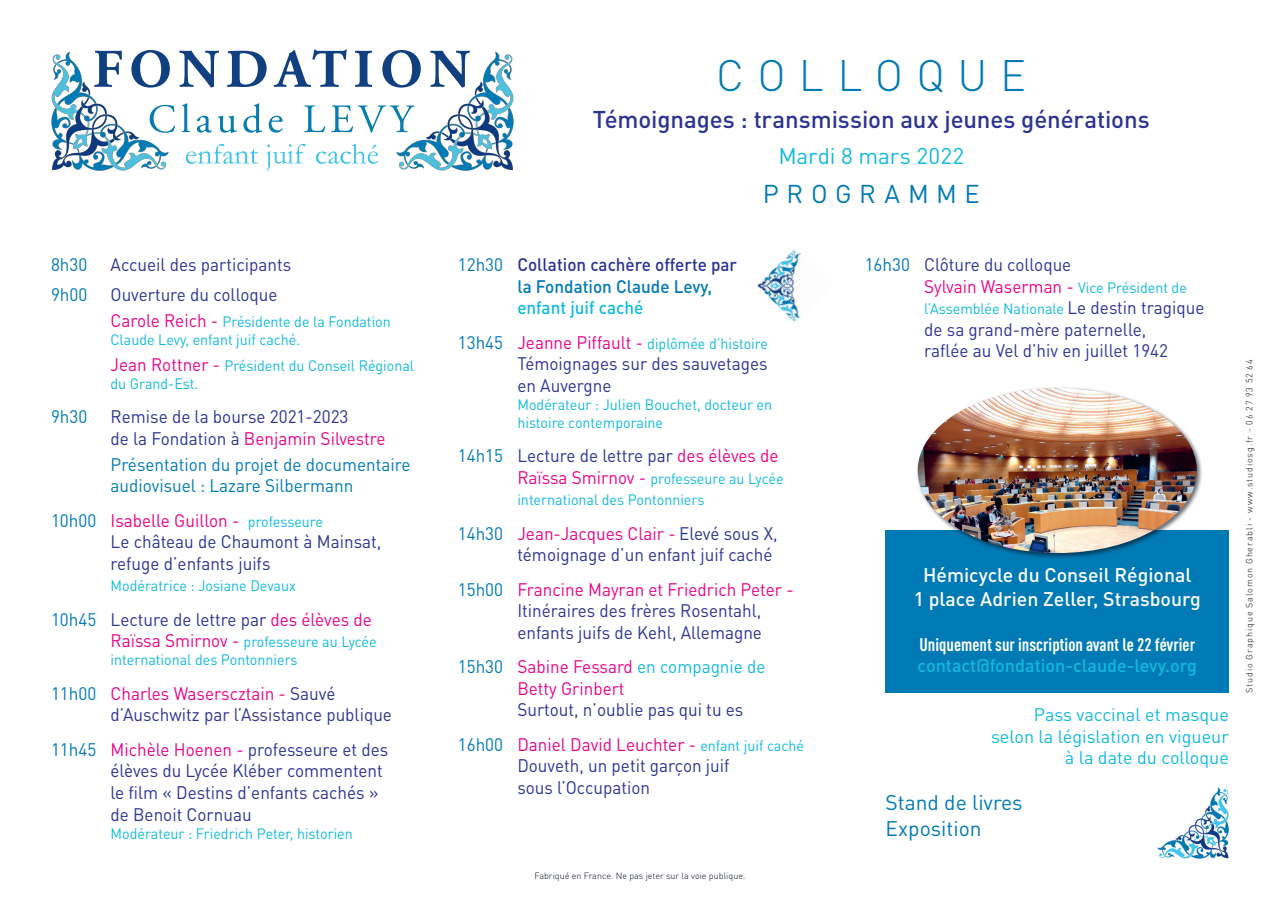
<style>
.page{position:relative;width:1280px;height:910px;background:#fff}
.page>*{position:absolute;margin:0;border:0;box-sizing:border-box;transform-origin:0 0}
.t1{font:300 43.5px "DIN Pro";letter-spacing:.295em;color:#007ab5}
.t2{font:25.5px "DIN Pro";letter-spacing:.3em;color:#007ab5}
.t3{font:500 24px "DIN Pro";letter-spacing:-.005em;color:#2b3493}
.t4{font:22.5px "DIN Pro";color:#11badd}
.t5{font:21px "DIN Pro";color:#007ab5}
.t6{font:500 19.5px "DIN Pro";color:#fff}
.paragraphe{font:18px/21.6px "DIN Pro";color:#2b3493;scale:.95 1}
.paragraphe-2{font:18px/21.6px "DIN Pro";color:#007ab5;scale:.95 1}
.paragraphe-3{font:18px/21.6px "DIN Pro";color:#e7048c;scale:.95 1}
.paragraphe-4{font:500 18px/21.6px "DIN Pro";color:#2b3493;scale:.95 1}
.t7{font:18px "DIN Pro";color:#11badd}
.t8{font:700 18px "DIN Cond";color:#fff}
.t9{font:500 18px "DIN Pro";color:#11badd}
.paragraphe-5{font:15px/18px "DIN Pro";color:#11badd;scale:.95 1}
.t10{font:300 9px "DIN Pro";letter-spacing:.095em;color:#08111d}
.t11{font:300 9px "DIN Pro";color:#08111d}
.s1{font-size:18px;color:#e7048c}
.s2{color:#e7048c}
.s3{color:#007ab5}
.s4{font-size:15px;color:#11badd}
.s5{font-weight:400;color:#007ab5}
.s6{color:#11badd}
.s7{font-size:18px;color:#007ab5}
.s8{color:#2b3493}
.s9{font-size:18px;color:#2b3493}
</style>
<div class="page">
<img style="left:757px;top:250px;width:44px;height:72px">
<img style="left:1157px;top:787px;width:71px;height:72px">
<svg style="left:186px;top:144px;width:72px;height:20px"></svg>
<svg style="left:266px;top:144px;width:40px;height:27px"></svg>
<svg style="left:316px;top:144px;width:62px;height:20px"></svg>
<svg style="left:95px;top:51px;width:27px;height:1px"></svg>
<svg style="left:142px;top:50px;width:18px;height:2px"></svg>
<svg style="left:179px;top:51px;width:40px;height:36px"></svg>
<svg style="left:227px;top:51px;width:40px;height:36px"></svg>
<svg style="left:274px;top:50px;width:73px;height:37px"></svg>
<svg style="left:355px;top:51px;width:17px;height:36px"></svg>
<svg style="left:382px;top:50px;width:29px;height:37px"></svg>
<svg style="left:430px;top:51px;width:40px;height:1px"></svg>
<svg style="left:170px;top:105px;width:5px;height:28px"></svg>
<svg style="left:181px;top:103px;width:9px;height:29px"></svg>
<svg style="left:197px;top:116px;width:15px;height:17px"></svg>
<svg style="left:218px;top:116px;width:19px;height:17px"></svg>
<svg style="left:243px;top:103px;width:19px;height:30px"></svg>
<svg style="left:269px;top:116px;width:14px;height:17px"></svg>
<svg style="left:304px;top:105px;width:21px;height:27px"></svg>
<svg style="left:331px;top:105px;width:64px;height:28px"></svg>
<img style="left:51px;top:52px;width:119px;height:119px">
<img style="left:395px;top:52px;width:119px;height:119px">
<div style="left:886px;top:530px;width:343px;height:163px;background:#007ab5"></div>
<div style="left:916px;top:387px;width:287px;height:172px;background:#08111d;opacity:.6"></div>
<img style="left:918px;top:388px;width:279px;height:165px">
<p class="paragraphe-2" style="left:51px;top:253px;width:40px">8h30</p>
<p class="paragraphe" style="left:111px;top:253px;width:192px">Accueil des participants</p>
<p class="paragraphe-2" style="left:51px;top:283px;width:40px">9h00</p>
<p class="paragraphe" style="left:111px;top:283px;width:177px">Ouverture du colloque</p>
<p class="paragraphe-5" style="left:111px;top:312px;width:297px"><span class="s1">Carole Reich -</span> Présidente de la Fondation<br>Claude Levy, enfant juif caché.</p>
<p class="paragraphe-5" style="left:111px;top:356px;width:321px"><span class="s1">Jean Rottner -</span> Président du Conseil Régional du Grand-Est.</p>
<p class="paragraphe-2" style="left:51px;top:405px;width:40px">9h30</p>
<p class="paragraphe" style="left:111px;top:405px;width:291px">Remise de la bourse 2021-2023<br>de la Fondation à <span class="s2">Benjamin Silvestre</span></p>
<p class="paragraphe-2" style="left:111px;top:453px;width:317px">Présentation du projet de documentaire audiovisuel : Lazare Silbermann</p>
<p class="paragraphe" style="left:111px;top:509px;width:287px;text-indent:-60px"><span class="s3">10h00</span> <span class="s2">Isabelle Guillon -</span> <span class="s4">professeure<br></span>Le château de Chaumont à Mainsat, refuge d’enfants juifs</p>
<p class="paragraphe-5" style="left:111px;top:576px;width:197px">Modératrice : Josiane Devaux</p>
<p class="paragraphe" style="left:51px;top:608px;width:339px"><span class="s3">10h45</span> Lecture de lettre par <span class="s2">des élèves de</span></p>
<p class="paragraphe-5" style="left:111px;top:632px;width:282px"><span class="s1">Raïssa Smirnov -</span> professeure au Lycée international des Pontonniers</p>
<p class="paragraphe" style="left:111px;top:682px;width:298px;text-indent:-60px"><span class="s3">11h00</span> <span class="s2">Charles Waserscztain -</span> Sauvé d’Auschwitz par l’Assistance publique</p>
<p class="paragraphe" style="left:111px;top:738px;width:294px;text-indent:-60px"><span class="s3">11h45</span> <span class="s2">Michèle Hoenen -</span> professeure et des élèves du Lycée Kléber commentent le film « Destins d’enfants cachés » de Benoit Cornuau</p>
<p class="paragraphe-5" style="left:111px;top:823px;width:257px">Modérateur : Friedrich Peter, historien</p>
<p class="t1" style="left:716px;top:46px;width:311px">COLLOQUE</p>
<p class="t3" style="left:593px;top:103px;width:558px">Témoignages : transmission aux jeunes générations</p>
<p class="t4" style="left:778px;top:141px;width:187px">Mardi 8 mars 2022</p>
<p class="t2" style="left:763px;top:176px;width:218px">PROGRAMME</p>
<p class="paragraphe-4" style="left:517px;top:253px;width:233px;text-indent:-60px"><span class="s5">12h30</span> Collation cachère offerte par <span class="s3">la Fondation Claude Levy, </span><span class="s6">enfant juif caché</span></p>
<p class="paragraphe-5" style="left:458px;top:334px;width:328px"><span class="s7">13h45</span> <span class="s1">Jeanne Piffault -</span> diplômée d’histoire</p>
<p class="paragraphe" style="left:517px;top:352px;width:265px">Témoignages sur des sauvetages en Auvergne</p>
<p class="paragraphe-5" style="left:517px;top:395px;width:270px">Modérateur : Julien Bouchet, docteur en histoire contemporaine</p>
<p class="paragraphe" style="left:458px;top:444px;width:339px"><span class="s3">14h15</span> Lecture de lettre par <span class="s2">des élèves de</span></p>
<p class="paragraphe-5" style="left:517px;top:467px;width:282px;line-height:21.6px"><span class="s1">Raïssa Smirnov -</span> professeure au Lycée international des Pontonniers</p>
<p class="paragraphe" style="left:458px;top:522px;width:338px;text-align:right"><span class="s3">14h30</span> <span class="s2">Jean-Jacques Clair -</span> Elevé sous X, témoignage d’un enfant juif caché</p>
<p class="paragraphe" style="left:517px;top:578px;width:292px;text-indent:-60px"><span class="s3">15h00</span> <span class="s2">Francine Mayran et Friedrich Peter -<br></span>Itinéraires des frères Rosentahl, enfants juifs de Kehl, Allemagne</p>
<p class="paragraphe-3" style="left:517px;top:655px;width:263px;text-indent:-60px"><span class="s3">15h30</span> Sabine Fessard <span class="s6">en compagnie de<br></span>Betty Grinbert<br><span class="s8">Surtout, n’oublie pas qui tu es</span></p>
<p class="paragraphe" style="left:517px;top:733px;width:303px;text-indent:-60px"><span class="s3">16h00</span> <span class="s2">Daniel David Leuchter -</span> <span class="s4">enfant juif caché<br></span>Douveth, un petit garçon juif<br>sous l’Occupation</p>
<p class="t11" style="left:534px;top:869px;width:212px">Fabriqué en France. Ne pas jeter sur la voie publique.</p>
<p class="paragraphe" style="left:924px;top:253px;width:278px;text-indent:-60px"><span class="s3">16h30</span> Clôture du colloque<br><span class="s2">Sylvain Waserman -</span> <span class="s4">Vice Président de</span></p>
<p class="paragraphe-5" style="left:924px;top:299px;width:297px">l’Assemblée Nationale <span class="s9">Le destin tragique</span></p>
<p class="paragraphe" style="left:924px;top:318px;width:258px">de sa grand-mère paternelle, raflée au Vel d’hiv en juillet 1942</p>
<p class="t6" style="left:923px;top:562px;width:270px">Hémicycle du Conseil Régional</p>
<p class="t6" style="left:914px;top:585px;width:289px">1 place Adrien Zeller, Strasbourg</p>
<p class="t8" style="left:919px;top:633px;width:277px">Uniquement sur inscription avant le 22 février</p>
<p class="t9" style="left:918px;top:653px;width:281px">contact@fondation-claude-levy.org</p>
<p class="t7" style="left:1034px;top:702px;width:197px">Pass vaccinal et masque</p>
<p class="t7" style="left:991px;top:724px;width:239px">selon la législation en vigueur</p>
<p class="t7" style="left:1065px;top:746px;width:166px">à la date du colloque</p>
<p class="t5" style="left:886px;top:788px;width:139px">Stand de livres</p>
<p class="t5" style="left:886px;top:814px;width:98px">Exposition</p>
<p class="t10" style="left:1243px;top:693px;width:335px;rotate:-90deg">Studio Graphique Salomon Gherabli - www.studiosg.fr - 06 27 93 52 64</p>
</div>
